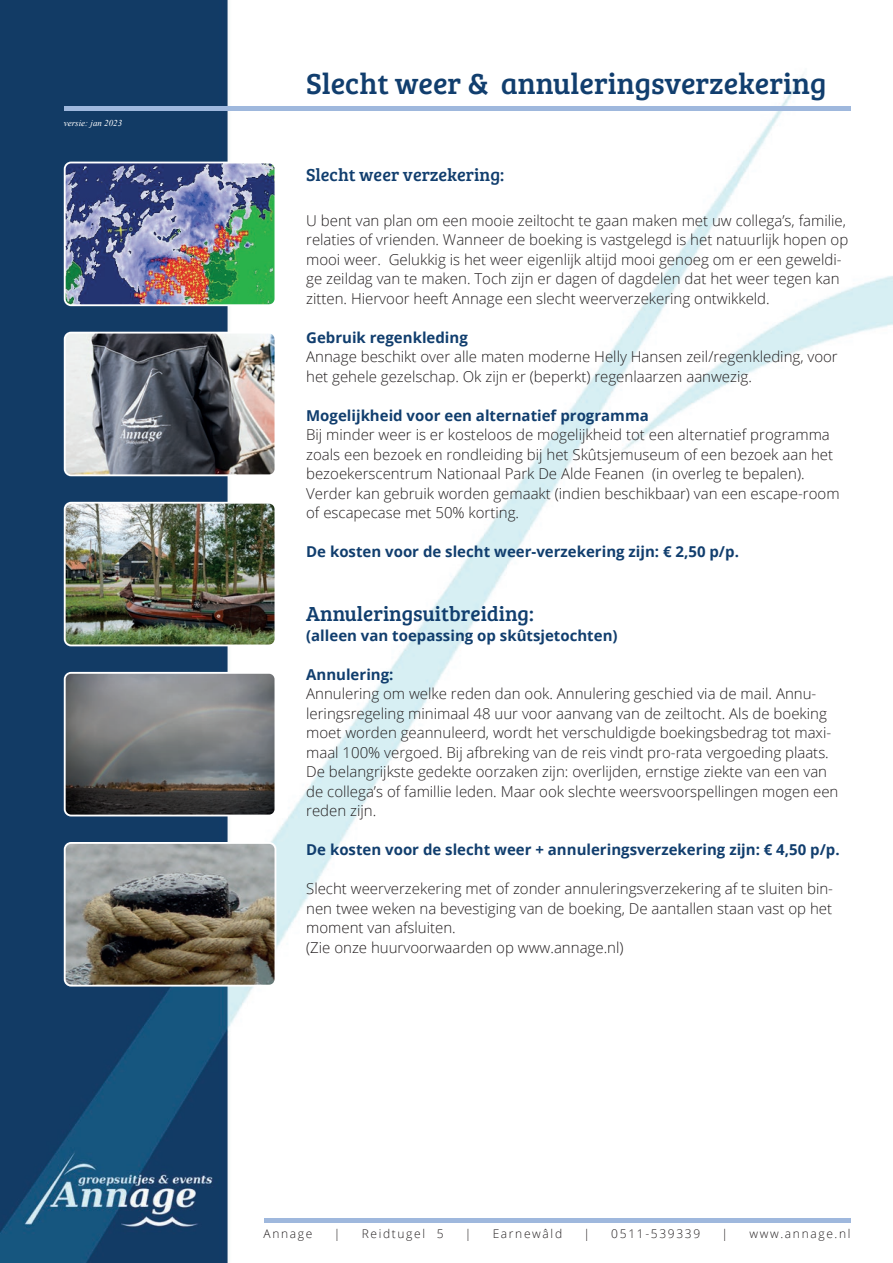
<style>
.page{position:relative;width:893px;height:1263px;background:#fff}
.page>*{position:absolute;margin:0;border:0;box-sizing:border-box;transform-origin:0 0}
.t1{font:30px "Bree Serif";color:#113e6e}
.t2{font:21px "Bree Serif";color:#113e6e}
.t3{font:18px "Bree Serif";color:#113e6e}
.t4{font:300 15px/19.5px "Open Sans";color:#231f20}
.t5{font:700 15px "Open Sans";color:#113e6e}
.t6{font:300 12px "Open Sans";letter-spacing:.14em;color:#231f20}
.t7{font:italic 9px "Times New Roman";color:#fff}
</style>
<div class="page">
<img style="left:0;top:0;width:893px;height:1263px">
<div style="left:64px;top:106px;width:786px;height:5px;background:#9fb8dd"></div>
<img style="left:65px;top:163px;width:210px;height:142px">
<div style="left:64px;top:162px;width:212px;height:144px;border:2px solid #fff;border-radius:6px"></div>
<hr style="left:264px;top:1218px;width:586px;height:4px;background:#9fb8dd">
<img style="left:65px;top:503px;width:210px;height:142px">
<div style="left:64px;top:502px;width:212px;height:144px;border:2px solid #fff;border-radius:6px"></div>
<img style="left:65px;top:333px;width:210px;height:142px">
<div style="left:64px;top:332px;width:212px;height:144px;border:2px solid #fff;border-radius:6px"></div>
<img style="left:65px;top:673px;width:210px;height:142px">
<div style="left:64px;top:672px;width:212px;height:144px;border:2px solid #fff;border-radius:6px"></div>
<img style="left:65px;top:843px;width:210px;height:143px">
<div style="left:64px;top:842px;width:212px;height:144px;border:2px solid #fff;border-radius:6px"></div>
<p class="t7" style="left:64px;top:117px;width:60px">versie: jan 2023</p>
<h1 class="t1" style="left:306px;top:61px;width:522px">Slecht weer &amp; annuleringsverzekering</h1>
<p class="t3" style="left:306px;top:162px;width:200px">Slecht weer verzekering:</p>
<p class="t4" style="left:306px;top:210px;width:544px">U bent van plan om een mooie zeiltocht te gaan maken met uw collega’s, familie, relaties of vrienden. Wanneer de boeking is vastgelegd is het natuurlijk hopen op mooi weer. Gelukkig is het weer eigenlijk altijd mooi genoeg om er een geweldi&shy;ge zeildag van te maken. Toch zijn er dagen of dagdelen dat het weer tegen kan zitten. Hiervoor heeft Annage een slecht weerverzekering ontwikkeld.</p>
<p class="t5" style="left:306px;top:327px;width:163px">Gebruik regenkleding</p>
<p class="t4" style="left:306px;top:347px;width:533px">Annage beschikt over alle maten moderne Helly Hansen zeil/regenkleding, voor het gehele gezelschap. Ok zijn er (beperkt) regenlaarzen aanwezig.</p>
<p class="t5" style="left:306px;top:405px;width:344px">Mogelijkheid voor een alternatief programma</p>
<p class="t4" style="left:306px;top:425px;width:535px">Bij minder weer is er kosteloos de mogelijkheid tot een alternatief programma zoals een bezoek en rondleiding bij het Skûtsjemuseum of een bezoek aan het bezoekerscentrum Nationaal Park De Alde Feanen (in overleg te bepalen).<br>Verder kan gebruik worden gemaakt (indien beschikbaar) van een escape-room of escapecase met 50% korting.</p>
<p class="t5" style="left:306px;top:541px;width:434px">De kosten voor de slecht weer-verzekering zijn: € 2,50 p/p.</p>
<h2 class="t2" style="left:306px;top:599px;width:229px">Annuleringsuitbreiding:</h2>
<p class="t5" style="left:306px;top:625px;width:313px">(alleen van toepassing op skûtsjetochten)</p>
<p class="t5" style="left:306px;top:664px;width:89px">Annulering:</p>
<p class="t4" style="left:306px;top:684px;width:534px">Annulering om welke reden dan ook. Annulering geschied via de mail. Annu&shy;leringsregeling minimaal 48 uur voor aanvang van de zeiltocht. Als de boeking moet worden geannuleerd, wordt het verschuldigde boekingsbedrag tot maxi&shy;maal 100% vergoed. Bij afbreking van de reis vindt pro-rata vergoeding plaats.<br>De belangrijkste gedekte oorzaken zijn: overlijden, ernstige ziekte van een van de collega’s of famillie leden. Maar ook slechte weersvoorspellingen mogen een reden zijn.</p>
<p class="t5" style="left:306px;top:839px;width:535px">De kosten voor de slecht weer + annuleringsverzekering zijn: € 4,50 p/p.</p>
<p class="t4" style="left:306px;top:879px;width:528px">Slecht weerverzekering met of zonder annuleringsverzekering af te sluiten bin&shy;nen twee weken na bevestiging van de boeking, De aantallen staan vast op het moment van afsluiten.<br>(Zie onze huurvoorwaarden op www.annage.nl)</p>
<p class="t6" style="left:264px;top:1225px;width:50px">Annage</p>
<p class="t6" style="left:334px;top:1225px;width:8px">|</p>
<p class="t6" style="left:362px;top:1225px;width:83px">Reidtugel 5</p>
<p class="t6" style="left:465px;top:1225px;width:8px">|</p>
<p class="t6" style="left:493px;top:1225px;width:71px">Earnewâld</p>
<p class="t6" style="left:583px;top:1225px;width:8px">|</p>
<p class="t6" style="left:611px;top:1225px;width:90px">0511-539339</p>
<p class="t6" style="left:722px;top:1225px;width:8px">|</p>
<p class="t6" style="left:749px;top:1225px;width:103px">www.annage.nl</p>
</div>
